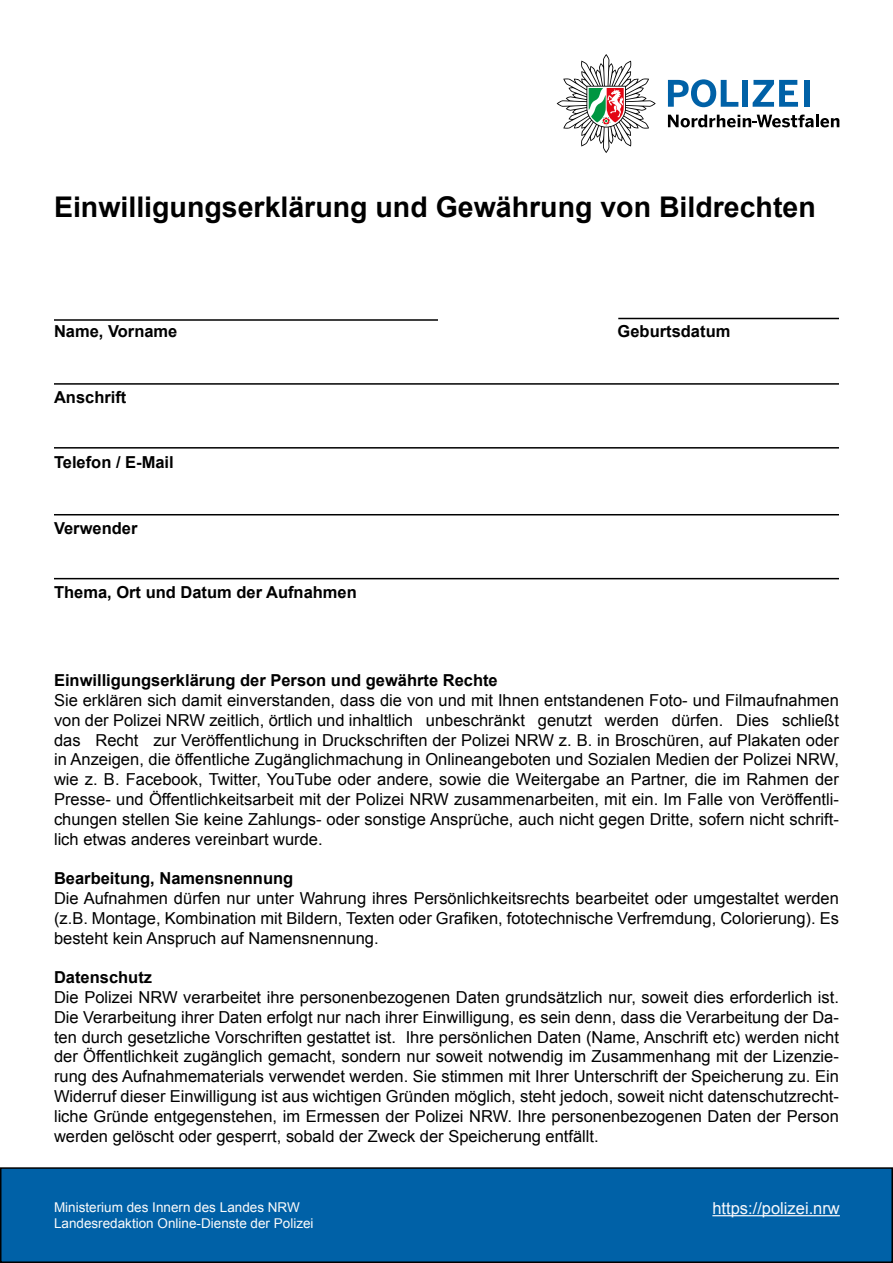
<style>
.page{position:relative;width:893px;height:1263px;background:#fff}
.page>*{position:absolute;margin:0;border:0;box-sizing:border-box;transform-origin:0 0}
.t1{font:700 28.5px "Arial";color:#000}
.t2{font:16.5px/19.8px "Arial";color:#000;text-align:justify}
.t3{font:700 16.5px "Arial";color:#000}
.t4{font:16.5px "Arial";color:#f9f9fc}
.t5{font:13.5px/16.2px "Arial";color:#fbfbfb}
</style>
<div class="page">
<hr style="left:54px;top:319px;width:384px;height:2px;background:#000">
<hr style="left:54px;top:578px;width:785px;height:1px;background:#000">
<hr style="left:54px;top:514px;width:785px;height:1px;background:#000">
<hr style="left:618px;top:318px;width:221px;height:1px;background:#000">
<hr style="left:54px;top:447px;width:785px;height:2px;background:#000">
<hr style="left:54px;top:383px;width:785px;height:2px;background:#000">
<div style="left:1px;top:1168px;width:891px;height:94px;background:#0061a7"></div>
<div style="left:0;top:1167px;width:893px;height:96px;border:2px solid #000"></div>
<hr style="left:712px;top:1215px;width:128px;height:1px;background:#f9f9fc">
<svg style="left:668px;top:79px;width:70px;height:28px"></svg>
<div style="left:742px;top:80px;width:6px;height:27px;background:#0061a7"></div>
<svg style="left:753px;top:80px;width:45px;height:27px"></svg>
<div style="left:804px;top:80px;width:6px;height:27px;background:#0061a7"></div>
<svg style="left:668px;top:115px;width:171px;height:12px"></svg>
<svg style="left:557px;top:54px;width:99px;height:99px"></svg>
<h1 class="t1" style="left:54px;top:188px;width:763px">Einwilligungserklärung und Gewährung von Bildrechten</h1>
<p class="t3" style="left:54px;top:321px;width:125px">Name, Vorname</p>
<p class="t3" style="left:54px;top:386px;width:74px">Anschrift</p>
<p class="t3" style="left:54px;top:451px;width:121px">Telefon / E-Mail</p>
<p class="t3" style="left:54px;top:517px;width:85px">Verwender</p>
<p class="t3" style="left:54px;top:581px;width:304px">Thema, Ort und Datum der Aufnahmen</p>
<p class="t3" style="left:618px;top:321px;width:114px">Geburtsdatum</p>
<p class="t3" style="left:54px;top:669px;width:445px">Einwilligungserklärung der Person und gewährte Rechte</p>
<p class="t2" style="left:54px;top:690px;width:786px">Sie erklären sich damit einverstanden, dass die von und mit Ihnen entstandenen Foto- und Filmaufnahmen von der Polizei NRW zeitlich, örtlich und inhaltlich unbeschränkt genutzt werden dürfen. Dies schließt das Recht zur Veröffentlichung in Druckschriften der Polizei NRW z. B. in Broschüren, auf Plakaten oder in Anzeigen, die öffentliche Zugänglichmachung in Onlineangeboten und Sozialen Medien der Polizei NRW, wie z. B. Facebook, Twitter, YouTube oder andere, sowie die Weitergabe an Partner, die im Rahmen der Presse- und Öffentlichkeitsarbeit mit der Polizei NRW zusammenarbeiten, mit ein. Im Falle von Veröffentli&shy;chungen stellen Sie keine Zahlungs- oder sonstige Ansprüche, auch nicht gegen Dritte, sofern nicht schrift&shy;lich etwas anderes vereinbart wurde.</p>
<p class="t3" style="left:54px;top:867px;width:241px">Bearbeitung, Namensnennung</p>
<p class="t2" style="left:54px;top:888px;width:786px">Die Aufnahmen dürfen nur unter Wahrung ihres Persönlichkeitsrechts bearbeitet oder umgestaltet werden (z.B. Montage, Kombination mit Bildern, Texten oder Grafiken, fototechnische Verfremdung, Colorierung). Es besteht kein Anspruch auf Namensnennung.</p>
<p class="t3" style="left:54px;top:966px;width:100px">Datenschutz</p>
<p class="t2" style="left:54px;top:987px;width:786px">Die Polizei NRW verarbeitet ihre personenbezogenen Daten grundsätzlich nur, soweit dies erforderlich ist.<br>Die Verarbeitung ihrer Daten erfolgt nur nach ihrer Einwilligung, es sein denn, dass die Verarbeitung der Da&shy;ten durch gesetzliche Vorschriften gestattet ist. Ihre persönlichen Daten (Name, Anschrift etc) werden nicht der Öffentlichkeit zugänglich gemacht, sondern nur soweit notwendig im Zusammenhang mit der Lizenzie&shy;rung des Aufnahmematerials verwendet werden. Sie stimmen mit Ihrer Unterschrift der Speicherung zu. Ein Widerruf dieser Einwilligung ist aus wichtigen Gründen möglich, steht jedoch, soweit nicht datenschutzrecht&shy;liche Gründe entgegenstehen, im Ermessen der Polizei NRW. Ihre personenbezogenen Daten der Person werden gelöscht oder gesperrt, sobald der Zweck der Speicherung entfällt.</p>
<p class="t5" style="left:54px;top:1199px;width:247px">Ministerium des Innern des Landes NRW</p>
<p class="t4" style="left:712px;top:1197px;width:129px">https://polizei.nrw</p>
<p class="t5" style="left:54px;top:1200px;width:261px">Innenministerium NRW<br>Landesredaktion Online-Dienste der Polizei</p>
</div>
